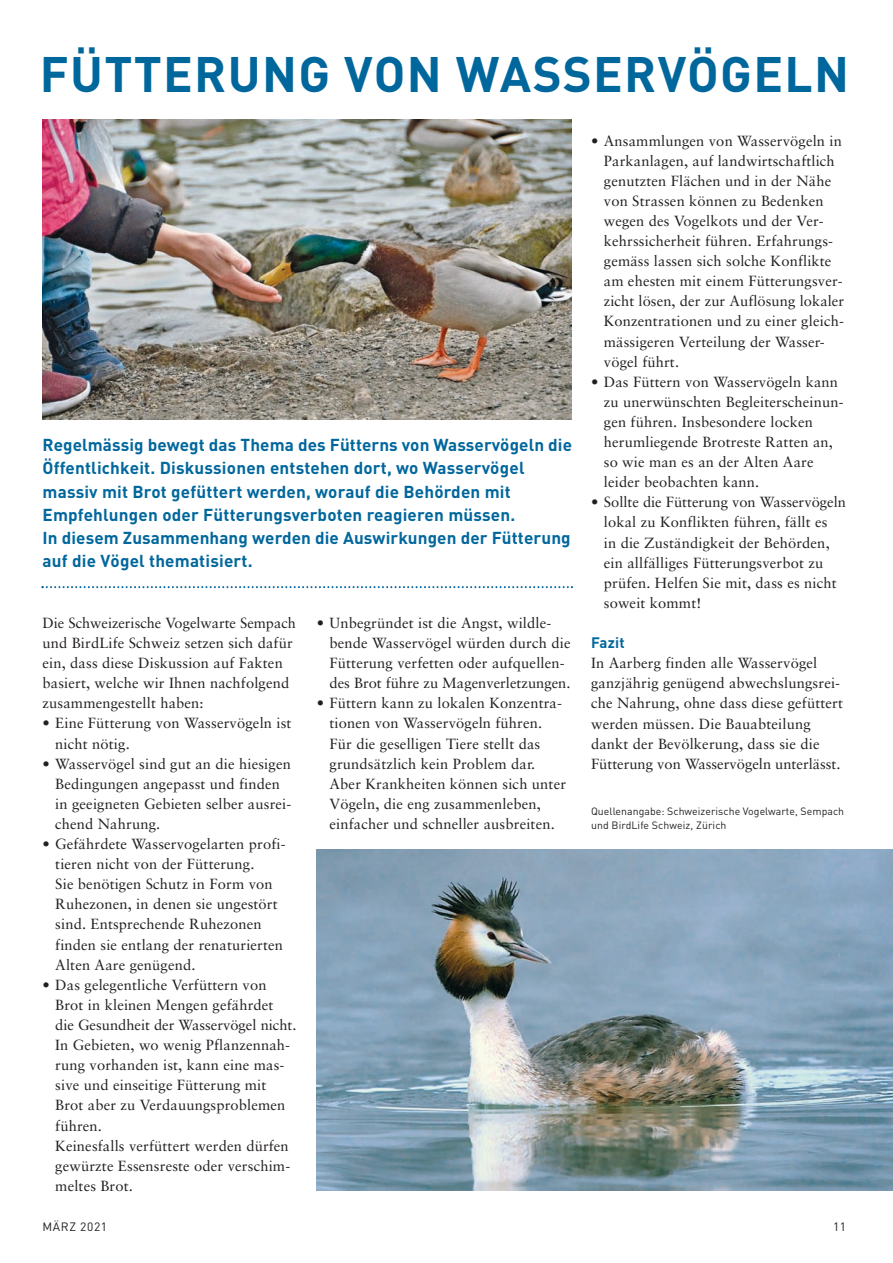
<style>
.page{position:relative;width:893px;height:1263px;background:#fff}
.page>*{position:absolute;margin:0;border:0;box-sizing:border-box;transform-origin:0 0}
.t1{font:700 49.2px "DIN";letter-spacing:.025em;color:#00679d}
.t2{font:700 17.1px/23.1px "DIN";letter-spacing:.01em;color:#00679d}
.t3{font:700 15px "DIN";letter-spacing:.01em;color:#00679d}
.t4{font:14.7px/20.1px "Sabon";letter-spacing:.01em;color:#231f20}
.t5{font:12px "DIN";letter-spacing:.05em;color:#231f20}
.t6{font:10.5px/14.2px "DIN";letter-spacing:.005em;color:#231f20}
</style>
<div class="page">
<img style="left:43px;top:119px;width:529px;height:300px">
<img style="left:317px;top:849px;width:576px;height:342px">
<svg style="left:41px;top:586px;width:532px;height:2px"></svg>
<h1 class="t1" style="left:40px;top:46px;width:811px">FÜTTERUNG VON WASSERVÖGELN</h1>
<p class="t2" style="left:43px;top:434px;width:531px">Regelmässig bewegt das Thema des Fütterns von Wasservögeln die Öffentlichkeit. Diskussionen entstehen dort, wo Wasservögel massiv mit Brot gefüttert werden, worauf die Behörden mit Empfehlungen oder Fütterungsverboten reagieren müssen.<br>In diesem Zusammenhang werden die Auswirkungen der Fütterung auf die Vögel thematisiert.</p>
<p class="t4" style="left:43px;top:614px;width:255px">Die Schweizerische Vogelwarte Sempach und BirdLife Schweiz setzen sich dafür ein, dass diese Diskussion auf Fakten basiert, welche wir Ihnen nachfolgend zusammengestellt haben:</p>
<p class="t4" style="left:55px;top:714px;width:238px;text-indent:-13px">• Eine Fütterung von Wasservögeln ist nicht nötig.</p>
<p class="t4" style="left:55px;top:755px;width:238px;text-indent:-13px">• Wasservögel sind gut an die hiesigen<br>Bedingungen angepasst und finden in geeigneten Gebieten selber ausrei&shy;chend Nahrung.</p>
<p class="t4" style="left:55px;top:835px;width:232px;text-indent:-13px">• Gefährdete Wasservogelarten profi&shy;tieren nicht von der Fütterung.<br>Sie benötigen Schutz in Form von<br>Ruhezonen, in denen sie ungestört sind. Entsprechende Ruhezonen finden sie entlang der renaturierten<br>Alten Aare genügend.</p>
<p class="t4" style="left:55px;top:976px;width:243px;text-indent:-13px">• Das gelegentliche Verfüttern von<br>Brot in kleinen Mengen gefährdet<br>die Gesundheit der Wasservögel nicht.<br>In Gebieten, wo wenig Pflanzennah&shy;rung vorhanden ist, kann eine mas&shy;sive und einseitige Fütterung mit<br>Brot aber zu Verdauungsproblemen führen.<br>Keinesfalls verfüttert werden dürfen gewürzte Essensreste oder verschim&shy;meltes Brot.</p>
<p class="t4" style="left:330px;top:614px;width:242px;text-indent:-13px">• Unbegründet ist die Angst, wildle&shy;bende Wasservögel würden durch die Fütterung verfetten oder aufquellen&shy;des Brot führe zu Magenverletzungen.</p>
<p class="t4" style="left:330px;top:694px;width:238px;text-indent:-13px">• Füttern kann zu lokalen Konzentra&shy;tionen von Wasservögeln führen.<br>Für die geselligen Tiere stellt das grundsätzlich kein Problem dar.<br>Aber Krankheiten können sich unter Vögeln, die eng zusammenleben, einfacher und schneller ausbreiten.</p>
<p class="t4" style="left:604px;top:132px;width:242px;text-indent:-13px">• Ansammlungen von Wasservögeln in Parkanlagen, auf landwirtschaftlich genutzten Flächen und in der Nähe von Strassen können zu Bedenken wegen des Vogelkots und der Ver&shy;kehrssicherheit führen. Erfahrungs&shy;gemäss lassen sich solche Konflikte am ehesten mit einem Fütterungsver&shy;zicht lösen, der zur Auflösung lokaler Konzentrationen und zu einer gleich&shy;mässigeren Verteilung der Wasser&shy;vögel führt.</p>
<p class="t4" style="left:604px;top:373px;width:241px;text-indent:-13px">• Das Füttern von Wasservögeln kann zu unerwünschten Begleiterscheinun&shy;gen führen. Insbesondere locken herumliegende Brotreste Ratten an, so wie man es an der Alten Aare leider beobachten kann.</p>
<p class="t4" style="left:604px;top:493px;width:244px;text-indent:-13px">• Sollte die Fütterung von Wasservögeln lokal zu Konflikten führen, fällt es<br>in die Zuständigkeit der Behörden, ein allfälliges Fütterungsverbot zu prüfen. Helfen Sie mit, dass es nicht soweit kommt!</p>
<p class="t3" style="left:591px;top:634px;width:35px">Fazit</p>
<p class="t4" style="left:591px;top:654px;width:253px">In Aarberg finden alle Wasservögel ganzjährig genügend abwechslungsrei&shy;che Nahrung, ohne dass diese gefüttert werden müssen. Die Bauabteilung dankt der Bevölkerung, dass sie die Fütterung von Wasservögeln unterlässt.</p>
<p class="t6" style="left:591px;top:804px;width:255px">Quellenangabe: Schweizerische Vogelwarte, Sempach und BirdLife Schweiz, Zürich</p>
<p class="t5" style="left:43px;top:1220px;width:66px">MÄRZ 2021</p>
<p class="t5" style="left:833px;top:1220px;width:15px">11</p>
</div>
